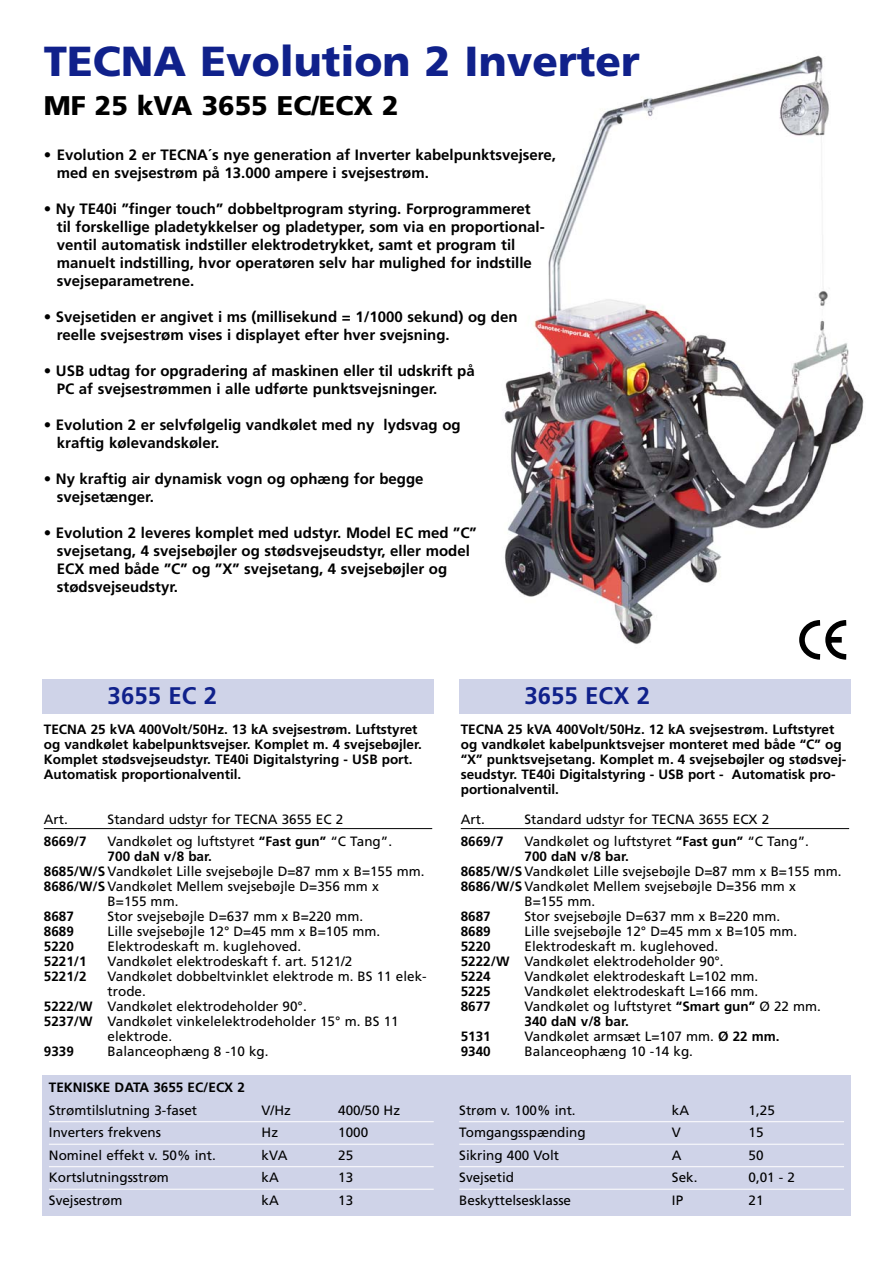
<style>
.page{position:relative;width:893px;height:1263px;background:#fff}
.page>*{position:absolute;margin:0;border:0;box-sizing:border-box;transform-origin:0 0}
.t1{font:900 42px "Frutiger";color:#10218b}
.t2{font:900 27px "Frutiger";color:#000}
.t3{font:700 24px "Frutiger";color:#10218b}
.t4{font:700 15px/18px "Frutiger";color:#000}
.t5{font:13.5px/15px "Frutiger";color:#000}
.t6{font:700 13.5px/15px "Frutiger";color:#000}
.s1{font-weight:700}
</style>
<div class="page">
<img style="left:504px;top:55px;width:360px;height:590px">
<div style="left:42px;top:679px;width:391px;height:34px;background:#cfd3e8"></div>
<div style="left:459px;top:679px;width:391px;height:34px;background:#cfd3e8"></div>
<svg style="left:796px;top:617px;width:54px;height:43px"></svg>
<div style="left:42px;top:1076px;width:808px;height:140px;background:#cfd3e8"></div>
<hr style="left:49px;top:1121px;width:384px;height:1px;background:#fff">
<hr style="left:49px;top:1144px;width:384px;height:1px;background:#fff">
<hr style="left:49px;top:1166px;width:384px;height:1px;background:#fff">
<hr style="left:49px;top:1189px;width:384px;height:1px;background:#fff">
<hr style="left:459px;top:1121px;width:385px;height:1px;background:#fff">
<hr style="left:459px;top:1144px;width:385px;height:1px;background:#fff">
<hr style="left:459px;top:1166px;width:385px;height:1px;background:#fff">
<hr style="left:459px;top:1189px;width:385px;height:1px;background:#fff">
<hr style="left:44px;top:828px;width:388px;height:1px;background:#000">
<hr style="left:461px;top:828px;width:388px;height:1px;background:#000">
<h1 class="t1" style="left:44px;top:44px;width:597px">TECNA Evolution 2 Inverter</h1>
<h2 class="t2" style="left:44px;top:95px;width:356px">MF 25 kVA 3655 EC/ECX 2</h2>
<p class="t4" style="left:57px;top:147px;width:500px;text-indent:-13px">• Evolution 2 er TECNA´s nye generation af Inverter kabelpunktsvejsere, med en svejsestrøm på 13.000 ampere i svejsestrøm.</p>
<p class="t4" style="left:57px;top:201px;width:489px;text-indent:-13px">• Ny TE40i ”finger touch” dobbeltprogram styring. Forprogrammeret til forskellige pladetykkelser og pladetyper, som via en proportional&shy;ventil automatisk indstiller elektrodetrykket, samt et program til manuelt indstilling, hvor operatøren selv har mulighed for indstille svejseparametrene.</p>
<p class="t4" style="left:57px;top:309px;width:462px;text-indent:-13px">• Svejsetiden er angivet i ms (millisekund = 1/1000 sekund) og den reelle svejsestrøm vises i displayet efter hver svejsning.</p>
<p class="t4" style="left:57px;top:363px;width:419px;text-indent:-13px">• USB udtag for opgradering af maskinen eller til udskrift på<br>PC af svejsestrømmen i alle udførte punktsvejsninger.</p>
<p class="t4" style="left:57px;top:417px;width:405px;text-indent:-13px">• Evolution 2 er selvfølgelig vandkølet med ny lydsvag og kraftig kølevandskøler.</p>
<p class="t4" style="left:57px;top:471px;width:368px;text-indent:-13px">• Ny kraftig air dynamisk vogn og ophæng for begge svejsetænger.</p>
<p class="t4" style="left:57px;top:525px;width:421px;text-indent:-13px">• Evolution 2 leveres komplet med udstyr. Model EC med ”C” svejsetang, 4 svejsebøjler og stødsvejseudstyr, eller model ECX med både ”C” og ”X” svejsetang, 4 svejsebøjler og stødsvejseudstyr.</p>
<h3 class="t3" style="left:108px;top:686px;width:111px">3655 EC 2</h3>
<p class="t6" style="left:44px;top:723px;width:379px">TECNA 25 kVA 400Volt/50Hz. 13 kA svejsestrøm. Luftstyret og vandkølet kabelpunktsvejser. Komplet m. 4 svejsebøjler.<br>Komplet stødsvejseudstyr. TE40i Digitalstyring - USB port.<br>Automatisk proportionalventil.</p>
<p class="t5" style="left:44px;top:813px;width:25px">Art.</p>
<p class="t5" style="left:108px;top:813px;width:237px">Standard udstyr for TECNA 3655 EC 2</p>
<p class="t6" style="left:44px;top:835px;width:44px">8669/7</p>
<p class="t5" style="left:108px;top:835px;width:286px">Vandkølet og luftstyret <span class="s1">“Fast gun”</span> “C Tang”.</p>
<p class="t6" style="left:108px;top:850px;width:106px">700 daN v/8 bar.</p>
<p class="t5" style="left:44px;top:865px;width:382px"><span class="s1">8685/W/S</span> Vandkølet Lille svejsebøjle D=87 mm x B=155 mm.</p>
<p class="t5" style="left:44px;top:880px;width:336px"><span class="s1">8686/W/S</span> Vandkølet Mellem svejsebøjle D=356 mm x</p>
<p class="t5" style="left:108px;top:895px;width:72px">B=155 mm.</p>
<p class="t6" style="left:44px;top:910px;width:32px">8687</p>
<p class="t5" style="left:108px;top:910px;width:257px">Stor svejsebøjle D=637 mm x B=220 mm.</p>
<p class="t6" style="left:44px;top:925px;width:32px">8689</p>
<p class="t5" style="left:108px;top:925px;width:274px">Lille svejsebøjle 12° D=45 mm x B=105 mm.</p>
<p class="t6" style="left:44px;top:940px;width:32px">5220</p>
<p class="t5" style="left:108px;top:940px;width:195px">Elektrodeskaft m. kuglehoved.</p>
<p class="t6" style="left:44px;top:955px;width:44px">5221/1</p>
<p class="t5" style="left:108px;top:955px;width:246px">Vandkølet elektrodeskaft f. art. 5121/2</p>
<p class="t6" style="left:44px;top:970px;width:44px">5221/2</p>
<p class="t5" style="left:108px;top:970px;width:320px">Vandkølet dobbeltvinklet elektrode m. BS 11 elek-</p>
<p class="t5" style="left:108px;top:985px;width:40px">trode.</p>
<p class="t5" style="left:44px;top:1000px;width:264px"><span class="s1">5222/W</span> Vandkølet elektrodeholder 90°.</p>
<p class="t5" style="left:44px;top:1015px;width:356px"><span class="s1">5237/W</span> Vandkølet vinkelelektrodeholder 15° m. BS 11</p>
<p class="t5" style="left:108px;top:1030px;width:66px">elektrode.</p>
<p class="t6" style="left:44px;top:1045px;width:32px">9339</p>
<p class="t5" style="left:108px;top:1045px;width:162px">Balanceophæng 8 -10 kg.</p>
<p class="t6" style="left:49px;top:1081px;width:197px">TEKNISKE DATA 3655 EC/ECX 2</p>
<p class="t5" style="left:49px;top:1104px;width:150px">Strømtilslutning 3-faset</p>
<p class="t5" style="left:262px;top:1104px;width:31px">V/Hz</p>
<p class="t5" style="left:338px;top:1104px;width:63px">400/50 Hz</p>
<p class="t5" style="left:49px;top:1126px;width:114px">Inverters frekvens</p>
<p class="t5" style="left:261px;top:1126px;width:18px">Hz</p>
<p class="t5" style="left:338px;top:1126px;width:32px">1000</p>
<p class="t5" style="left:49px;top:1149px;width:168px">Nominel effekt v. 50% int.</p>
<p class="t5" style="left:262px;top:1149px;width:27px">kVA</p>
<p class="t5" style="left:338px;top:1149px;width:17px">25</p>
<p class="t5" style="left:49px;top:1171px;width:121px">Kortslutningsstrøm</p>
<p class="t5" style="left:262px;top:1171px;width:19px">kA</p>
<p class="t5" style="left:338px;top:1171px;width:17px">13</p>
<p class="t5" style="left:49px;top:1194px;width:75px">Svejsestrøm</p>
<p class="t5" style="left:261px;top:1194px;width:19px">kA</p>
<p class="t5" style="left:338px;top:1194px;width:17px">13</p>
<h3 class="t3" style="left:524px;top:686px;width:127px">3655 ECX 2</h3>
<p class="t6" style="left:461px;top:723px;width:387px">TECNA 25 kVA 400Volt/50Hz. 12 kA svejsestrøm. Luftstyret og vandkølet kabelpunktsvejser monteret med både “C” og “X” punktsvejsetang. Komplet m. 4 svejsebøjler og stødsvej&shy;seudstyr. TE40i Digitalstyring - USB port - Automatisk pro&shy;portionalventil.</p>
<p class="t5" style="left:461px;top:813px;width:25px">Art.</p>
<p class="t5" style="left:524px;top:813px;width:246px">Standard udstyr for TECNA 3655 ECX 2</p>
<p class="t6" style="left:461px;top:835px;width:44px">8669/7</p>
<p class="t5" style="left:524px;top:835px;width:286px">Vandkølet og luftstyret <span class="s1">“Fast gun”</span> “C Tang”.</p>
<p class="t6" style="left:524px;top:850px;width:106px">700 daN v/8 bar.</p>
<p class="t5" style="left:461px;top:865px;width:382px"><span class="s1">8685/W/S</span> Vandkølet Lille svejsebøjle D=87 mm x B=155 mm.</p>
<p class="t5" style="left:461px;top:880px;width:336px"><span class="s1">8686/W/S</span> Vandkølet Mellem svejsebøjle D=356 mm x</p>
<p class="t5" style="left:524px;top:895px;width:72px">B=155 mm.</p>
<p class="t6" style="left:461px;top:910px;width:32px">8687</p>
<p class="t5" style="left:524px;top:910px;width:257px">Stor svejsebøjle D=637 mm x B=220 mm.</p>
<p class="t6" style="left:461px;top:925px;width:32px">8689</p>
<p class="t5" style="left:524px;top:925px;width:274px">Lille svejsebøjle 12° D=45 mm x B=105 mm.</p>
<p class="t6" style="left:461px;top:940px;width:32px">5220</p>
<p class="t5" style="left:461px;top:940px;width:264px;text-indent:64px">Elektrodeskaft m. kuglehoved.<br><span class="s1">5222/W</span> Vandkølet elektrodeholder 90°.<br><span class="s1">5224</span></p>
<p class="t5" style="left:524px;top:970px;width:235px">Vandkølet elektrodeskaft L=102 mm.</p>
<p class="t6" style="left:461px;top:985px;width:32px">5225</p>
<p class="t5" style="left:524px;top:985px;width:235px">Vandkølet elektrodeskaft L=166 mm.</p>
<p class="t6" style="left:461px;top:1000px;width:32px">8677</p>
<p class="t5" style="left:524px;top:1000px;width:298px">Vandkølet og luftstyret <span class="s1">“Smart gun”</span> Ø 22 mm.<br><span class="s1">340 daN v/8 bar.</span></p>
<p class="t6" style="left:461px;top:1030px;width:32px">5131</p>
<p class="t5" style="left:524px;top:1030px;width:256px">Vandkølet armsæt L=107 mm. <span class="s1">Ø 22 mm.</span></p>
<p class="t6" style="left:461px;top:1045px;width:32px">9340</p>
<p class="t5" style="left:524px;top:1045px;width:170px">Balanceophæng 10 -14 kg.</p>
<p class="t5" style="left:459px;top:1104px;width:118px">Strøm v. 100% int.</p>
<p class="t5" style="left:672px;top:1104px;width:19px">kA</p>
<p class="t5" style="left:748px;top:1104px;width:28px">1,25</p>
<p class="t5" style="left:459px;top:1126px;width:128px">Tomgangsspænding</p>
<p class="t5" style="left:672px;top:1126px;width:11px">V</p>
<p class="t5" style="left:748px;top:1126px;width:17px">15</p>
<p class="t5" style="left:459px;top:1149px;width:101px">Sikring 400 Volt</p>
<p class="t5" style="left:672px;top:1149px;width:11px">A</p>
<p class="t5" style="left:748px;top:1149px;width:17px">50</p>
<p class="t5" style="left:459px;top:1171px;width:56px">Svejsetid</p>
<p class="t5" style="left:672px;top:1171px;width:27px">Sek.</p>
<p class="t5" style="left:748px;top:1171px;width:48px">0,01 - 2</p>
<p class="t5" style="left:459px;top:1194px;width:113px">Beskyttelsesklasse</p>
<p class="t5" style="left:672px;top:1194px;width:13px">IP</p>
<p class="t5" style="left:748px;top:1194px;width:17px">21</p>
</div>
